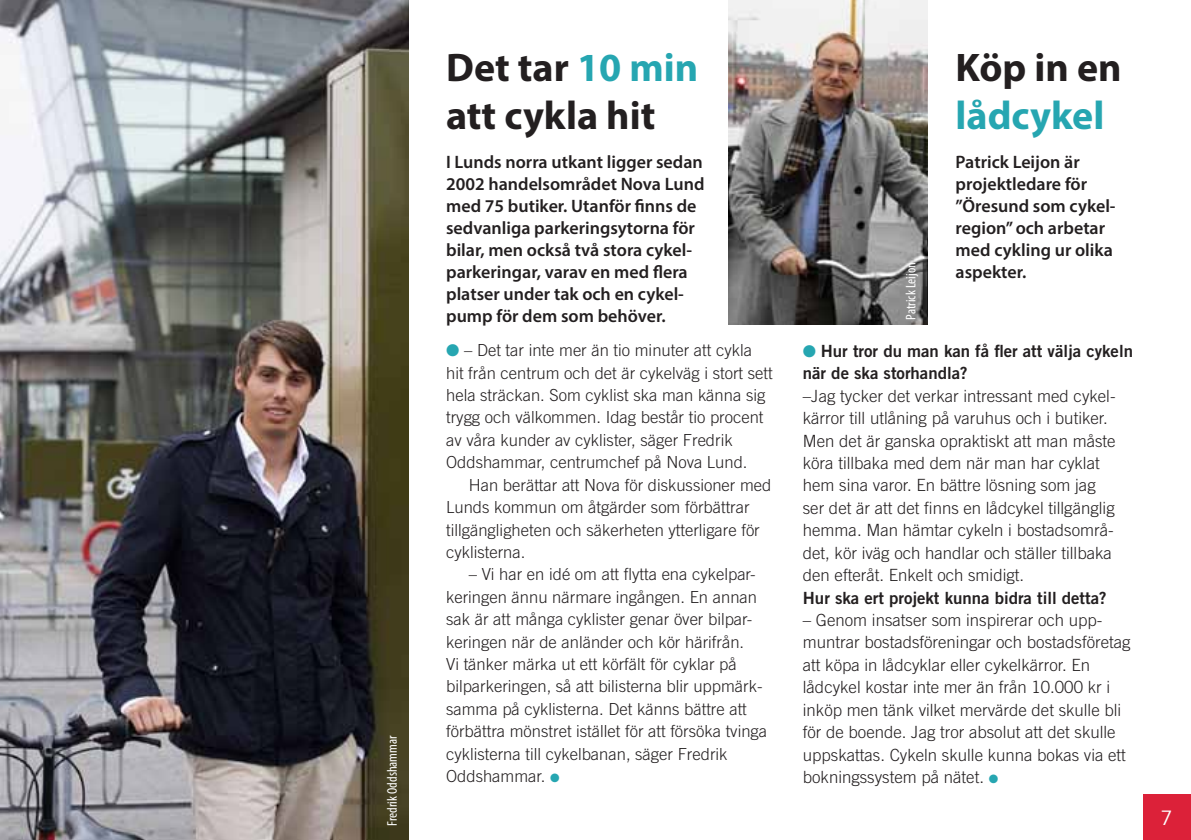
<style>
.page{position:relative;width:1191px;height:840px;background:#fff}
.page>*{position:absolute;margin:0;border:0;box-sizing:border-box;transform-origin:0 0}
.t1{font:700 40px/48px "Myriad Pro";color:#231f20}
.t2{font:700 40px "Myriad Pro";color:#26a6b1}
.t3{font:20px "Trade Gothic";color:#fff}
.t4{font:600 18px/22px "Myriad Pro";color:#231f20}
.t5{font:300 16.8px/22.4px "Trade Gothic";color:#231f20}
.t6{font:16.8px/22.4px "Trade Gothic Bold Two";color:#231f20}
.t7{font:300 16.6px/22.4px "Trade Gothic";color:#231f20}
.t8{font:condensed 14px "Myriad Pro";color:#fff}
.s1{color:#26a6b1}
</style>
<div class="page">
<div style="left:1143px;top:794px;width:48px;height:45px;background:#dc2139"></div>
<img style="left:0;top:0;width:408px;height:839px">
<img style="left:729px;top:0;width:198px;height:324px">
<p class="t8" style="left:384px;top:825px;width:92px;rotate:-90deg">Fredrik Oddshammar</p>
<h1 class="t1" style="left:446px;top:42px;width:254px">Det tar <span class="s1">10 min </span>att cykla hit</h1>
<p class="t4" style="left:446px;top:151px;width:260px">I Lunds norra utkant ligger sedan<br>2002 handelsområdet Nova Lund med 75 butiker. Utanför finns de sedvanliga parkeringsytorna för bilar, men också två stora cykel&shy;parkeringar, varav en med flera platser under tak och en cykel&shy;pump för dem som behöver.</p>
<p class="t7" style="left:446px;top:338px;width:328px"><span class="s1">●</span> – Det tar inte mer än tio minuter att cykla hit från centrum och det är cykelväg i stort sett hela sträckan. Som cyklist ska man känna sig trygg och välkommen. Idag består tio procent av våra kunder av cyklister, säger Fredrik Oddshammar, centrumchef på Nova Lund.</p>
<p class="t7" style="left:446px;top:473px;width:327px;text-indent:23px">Han berättar att Nova för diskussioner med Lunds kommun om åtgärder som förbättrar tillgängligheten och säkerheten ytterligare för cyklisterna.</p>
<p class="t7" style="left:446px;top:562px;width:322px;text-indent:23px">– Vi har en idé om att flytta ena cykelpar&shy;keringen ännu närmare ingången. En annan sak är att många cyklister genar över bilpar&shy;keringen när de anländer och kör härifrån.<br>Vi tänker märka ut ett körfält för cyklar på bilparkeringen, så att bilisterna blir uppmärk&shy;samma på cyklisterna. Det känns bättre att förbättra mönstret istället för att försöka tvinga cyklisterna till cykelbanan, säger Fredrik Oddshammar. <span class="s1">●</span></p>
<p class="t8" style="left:902px;top:319px;width:59px;rotate:-90deg">Patrick Leijon</p>
<h1 class="t1" style="left:955px;top:42px;width:168px">Köp in en</h1>
<h1 class="t2" style="left:955px;top:89px;width:150px">lådcykel</h1>
<p class="t4" style="left:955px;top:151px;width:161px">Patrick Leijon är projektledare för ”Öresund som cykel&shy;region” och arbetar med cykling ur olika aspekter.</p>
<p class="t6" style="left:803px;top:339px;width:332px"><span class="s1">●</span> Hur tror du man kan få fler att välja cykeln när de ska storhandla?</p>
<p class="t5" style="left:803px;top:384px;width:314px">–Jag tycker det verkar intressant med cykel&shy;kärror till utlåning på varuhus och i butiker.<br>Men det är ganska opraktiskt att man måste köra tillbaka med dem när man har cyklat hem sina varor. En bättre lösning som jag ser det är att det finns en lådcykel tillgänglig hemma. Man hämtar cykeln i bostadsområ&shy;det, kör iväg och handlar och ställer tillbaka den efteråt. Enkelt och smidigt.</p>
<p class="t6" style="left:803px;top:585px;width:305px">Hur ska ert projekt kunna bidra till detta?</p>
<p class="t5" style="left:803px;top:608px;width:329px">– Genom insatser som inspirerar och upp&shy;muntrar bostadsföreningar och bostadsföretag att köpa in lådcyklar eller cykelkärror. En lådcykel kostar inte mer än från 10.000 kr i inköp men tänk vilket mervärde det skulle bli för de boende. Jag tror absolut att det skulle uppskattas. Cykeln skulle kunna bokas via ett bokningssystem på nätet. <span class="s1">●</span></p>
<p class="t3" style="left:1160px;top:805px;width:14px">7</p>
</div>
